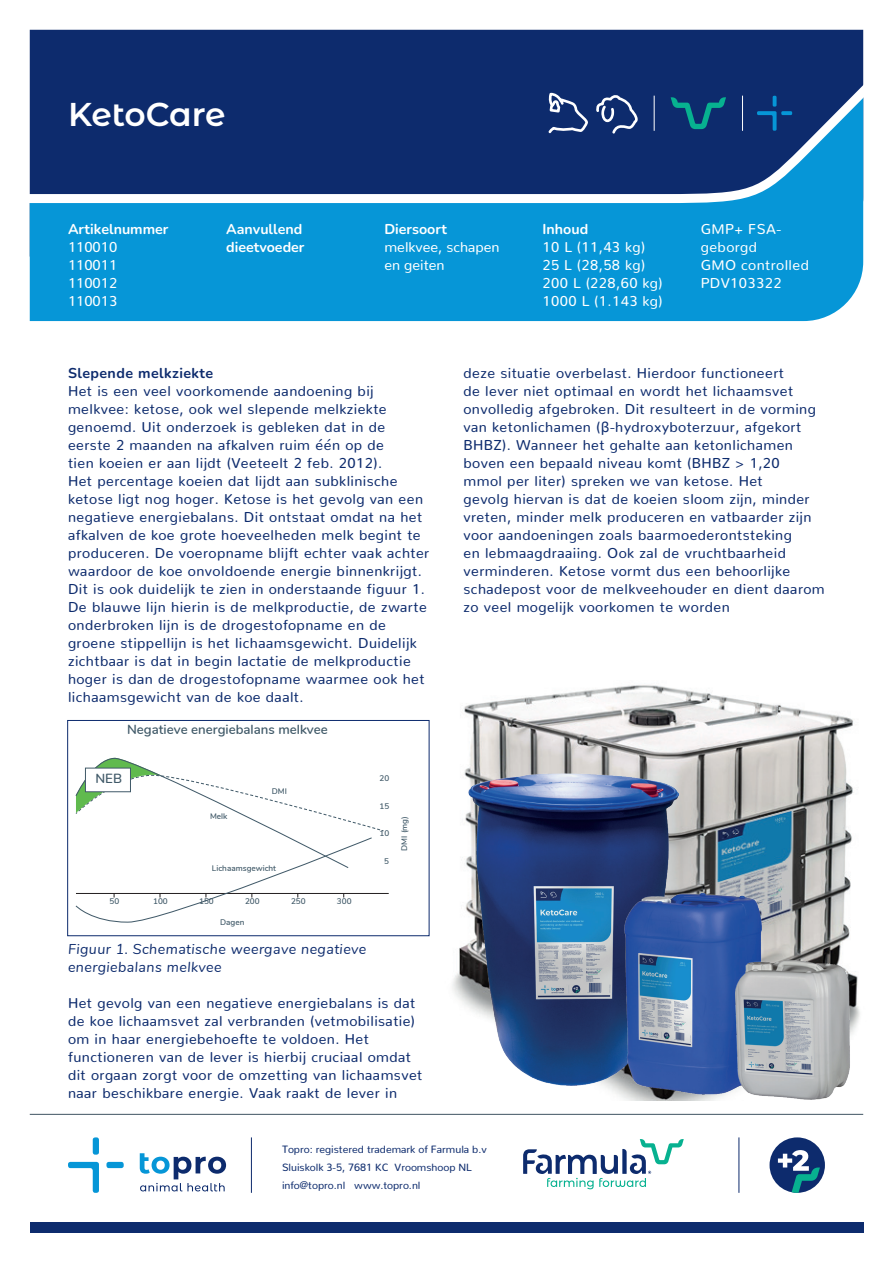
<style>
.page{position:relative;width:893px;height:1263px;background:#fff}
.page>*{position:absolute;margin:0;border:0;box-sizing:border-box;transform-origin:0 0}
.t1{font:600 33px "Montserrat Alternates";letter-spacing:-.01em;color:#fff}
.t2{font:14.25px/18px "Nunito";letter-spacing:.03em;color:#0d2b6d}
.t3{font:14.25px/18px "Nunito";letter-spacing:.03em;color:#fff}
.t4{font:italic 14.25px/18px "Nunito";letter-spacing:.03em;color:#0d2b6d}
.t5{font:700 14.25px/18px "Nunito";color:#fff}
.t6{font:14.25px/18px "Nunito";color:#fff}
.t7{font:700 14.25px "Nunito";letter-spacing:.03em;color:#0d2b6d}
.t8{font:600 13.2px "Nunito";color:#405968}
.t9{font:10.5px/18px "Nunito";color:#0d2b6d}
.t10{font:600 8.1px "Nunito";color:#405968}
.s1{font-family:"Helvetica"}
</style>
<div class="page">
<div style="left:30px;top:30px;width:833px;height:8px;background:#0d2b6d"></div>
<div style="left:30px;top:208px;width:833px;height:113px;background:#0696d7"></div>
<hr style="left:30px;top:1114px;width:833px;height:1px;background:#405462">
<svg style="left:29px;top:38px;width:835px;height:170px;background:#1b3f7d"></svg>
<svg style="left:523px;top:1139px;width:161px;height:50px"></svg>
<div style="left:30px;top:1222px;width:833px;height:11px;background:#0d2b6d"></div>
<hr style="left:739px;top:1137px;width:1px;height:56px;background:#0d2b6d">
<hr style="left:251px;top:1137px;width:1px;height:56px;background:#0d2b6d">
<div style="left:769px;top:1137px;width:56px;height:56px;background:#0d2b6d;border-radius:50%"></div>
<svg style="left:778px;top:1150px;width:42px;height:43px"></svg>
<div style="left:93px;top:1137px;width:6px;height:17px;background:#0696d7;border-radius:2px"></div>
<div style="left:106px;top:1162px;width:18px;height:6px;background:#0696d7;border-radius:2px"></div>
<svg style="left:68px;top:1162px;width:31px;height:31px"></svg>
<svg style="left:140px;top:1153px;width:86px;height:38px"></svg>
<svg style="left:671px;top:97px;width:55px;height:32px;background:#0b4f76"></svg>
<svg style="left:773px;top:96px;width:4px;height:11px"></svg>
<svg style="left:781px;top:111px;width:11px;height:4px"></svg>
<svg style="left:757px;top:111px;width:20px;height:20px"></svg>
<hr style="left:742px;top:96px;width:1px;height:35px;background:#fff">
<hr style="left:654px;top:96px;width:1px;height:35px;background:#fff">
<img style="left:415px;top:685px;width:439px;height:405px">
<img style="left:469px;top:773px;width:210px;height:312px">
<img style="left:611px;top:835px;width:180px;height:266px">
<img style="left:658px;top:937px;width:206px;height:178px">
<svg style="left:595px;top:95px;width:43px;height:41px;background:#395288"></svg>
<svg style="left:547px;top:91px;width:41px;height:44px;background:#3c5489"></svg>
<hr style="left:76px;top:893px;width:313px;height:1px;background:#231f20">
<svg style="left:75px;top:757px;width:309px;height:166px"></svg>
<div style="left:85px;top:768px;width:45px;height:24px;background:#fff"></div>
<div style="left:85px;top:768px;width:46px;height:24px;border:1px solid #405968"></div>
<div style="left:67px;top:720px;width:362px;height:216px;border:1px solid #0d2b6d"></div>
<h1 class="t1" style="left:68px;top:91px;width:159px">KetoCare</h1>
<p class="t5" style="left:68px;top:219px;width:102px">Artikelnummer</p>
<p class="t3" style="left:68px;top:236px;width:51px;text-align:justify">110010<br>110011<br>110012<br>110013</p>
<p class="t5" style="left:226px;top:219px;width:80px">Aanvullend dieetvoeder</p>
<p class="t5" style="left:384px;top:219px;width:64px">Diersoort</p>
<p class="t6" style="left:384px;top:236px;width:117px">melkvee, schapen en geiten</p>
<p class="t5" style="left:543px;top:219px;width:47px">Inhoud</p>
<p class="t3" style="left:543px;top:236px;width:122px">10 L (11,43 kg)<br>25 L (28,58 kg)<br>200 L (228,60 kg)<br>1000 L (1.143 kg)</p>
<p class="t3" style="left:701px;top:218px;width:110px">GMP+ FSA&shy;geborgd<br>GMO controlled<br>PDV103322</p>
<p class="t7" style="left:68px;top:363px;width:147px">Slepende melkziekte</p>
<p class="t2" style="left:68px;top:380px;width:363px">Het is een veel voorkomende aandoening bij melkvee: ketose, ook wel slepende melkziekte genoemd. Uit onderzoek is gebleken dat in de eerste 2 maanden na afkalven ruim één op de<br>tien koeien er aan lijdt (Veeteelt 2 feb. 2012).<br>Het percentage koeien dat lijdt aan subklinische ketose ligt nog hoger. Ketose is het gevolg van een negatieve energiebalans. Dit ontstaat omdat na het afkalven de koe grote hoeveelheden melk begint te produceren. De voeropname blijft echter vaak achter waardoor de koe onvoldoende energie binnenkrijgt.<br>Dit is ook duidelijk te zien in onderstaande figuur 1.<br>De blauwe lijn hierin is de melkproductie, de zwarte onderbroken lijn is de drogestofopname en de groene stippellijn is het lichaamsgewicht. Duidelijk zichtbaar is dat in begin lactatie de melkproductie hoger is dan de drogestofopname waarmee ook het lichaamsgewicht van de koe daalt.</p>
<p class="t8" style="left:127px;top:719px;width:202px">Negatieve energiebalans melkvee</p>
<p class="t8" style="left:95px;top:769px;width:28px">NEB</p>
<p class="t10" style="left:210px;top:810px;width:19px">Melk</p>
<p class="t10" style="left:272px;top:786px;width:17px">DMI</p>
<p class="t10" style="left:212px;top:862px;width:66px">Lichaamsgewicht</p>
<p class="t10" style="left:110px;top:895px;width:11px">50</p>
<p class="t10" style="left:153px;top:895px;width:16px">100</p>
<p class="t10" style="left:199px;top:895px;width:16px">150</p>
<p class="t10" style="left:245px;top:895px;width:16px">200</p>
<p class="t10" style="left:291px;top:895px;width:16px">250</p>
<p class="t10" style="left:337px;top:895px;width:16px">300</p>
<p class="t10" style="left:220px;top:916px;width:26px">Dagen</p>
<p class="t4" style="left:68px;top:939px;width:300px">Figuur 1. Schematische weergave negatieve energiebalans melkvee</p>
<p class="t10" style="left:380px;top:773px;width:11px">20</p>
<p class="t10" style="left:380px;top:800px;width:11px">15</p>
<p class="t10" style="left:380px;top:828px;width:11px">10</p>
<p class="t10" style="left:384px;top:855px;width:6px">5</p>
<p class="t10" style="left:398px;top:851px;width:36px;rotate:-90deg">DMI (mg)</p>
<p class="t2" style="left:68px;top:992px;width:356px">Het gevolg van een negatieve energiebalans is dat de koe lichaamsvet zal verbranden (vetmobilisatie) om in haar energiebehoefte te voldoen. Het functioneren van de lever is hierbij cruciaal omdat dit orgaan zorgt voor de omzetting van lichaamsvet naar beschikbare energie. Vaak raakt de lever in</p>
<p class="t2" style="left:463px;top:362px;width:363px">deze situatie overbelast. Hierdoor functioneert<br>de lever niet optimaal en wordt het lichaamsvet onvolledig afgebroken. Dit resulteert in de vorming van ketonlichamen (<span class="s1">β</span>-hydroxyboterzuur, afgekort BHBZ). Wanneer het gehalte aan ketonlichamen boven een bepaald niveau komt (BHBZ &gt; 1,20<br>mmol per liter) spreken we van ketose. Het<br>gevolg hiervan is dat de koeien sloom zijn, minder vreten, minder melk produceren en vatbaarder zijn voor aandoeningen zoals baarmoederontsteking<br>en lebmaagdraaiing. Ook zal de vruchtbaarheid verminderen. Ketose vormt dus een behoorlijke schadepost voor de melkveehouder en dient daarom zo veel mogelijk voorkomen te worden</p>
<p class="t9" style="left:282px;top:1139px;width:206px">Topro: registered trademark of Farmula b.v<br>Sluiskolk 3-5, 7681 KC Vroomshoop NL info@topro.nl www.topro.nl</p>
</div>
